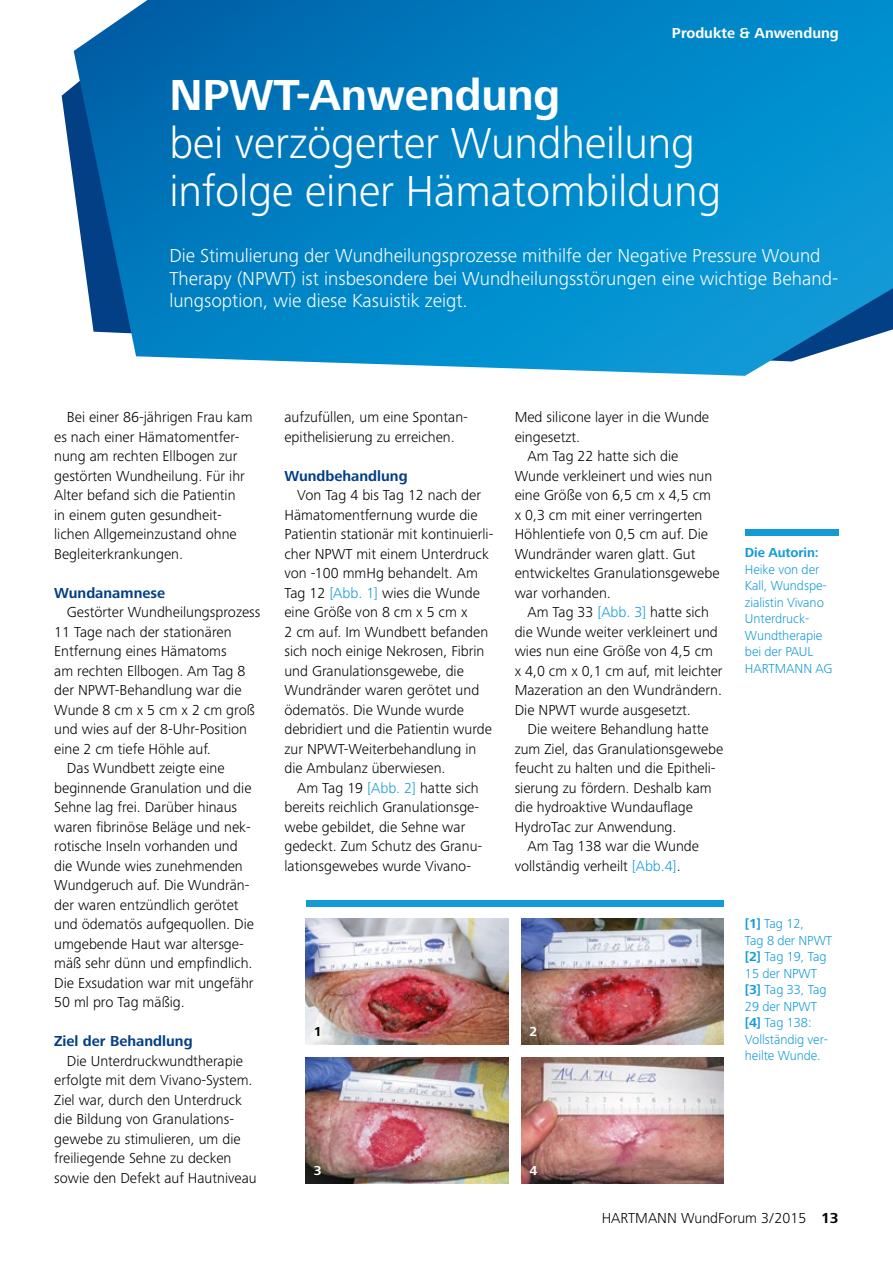
<style>
.page{position:relative;width:893px;height:1263px;background:#fff}
.page>*{position:absolute;margin:0;border:0;box-sizing:border-box;transform-origin:0 0}
.t1{font:300 45px/48px "Frutiger Next LTW1 G";letter-spacing:-.005em;color:#fff}
.t2{font:700 45px "Frutiger Next LTW1 G";letter-spacing:-.005em;color:#fff}
.t3{font:300 19.5px/22.5px "Frutiger Next LTW1 G";color:#fff}
.t4{font:300 15px/19.5px "Frutiger Next LTW1 G";color:#000}
.t5{font:700 15px "Frutiger Next LTW1 G";color:#033f85}
.t6{font:700 15px "Frutiger Next LTW1 G";color:#fff}
.t7{font:300 13.5px/16.5px "Frutiger Next LTW1 G";letter-spacing:-.005em;color:#149bd7}
.t8{font:700 13.5px "Frutiger Next LTW1 G";letter-spacing:-.005em;color:#149bd7}
.t9{font:700 13.5px "Frutiger Next LTW1 G";color:#fff}
.t10{font:700 13.5px "Frutiger Next LTW1 G";color:#000}
.s1{color:#149bd7}
.s2{font-weight:700}
</style>
<div class="page">
<img style="left:306px;top:919px;width:202px;height:126px">
<img style="left:521px;top:919px;width:203px;height:126px">
<img style="left:306px;top:1057px;width:202px;height:126px">
<img style="left:521px;top:1057px;width:203px;height:126px">
<div style="left:306px;top:900px;width:418px;height:6px;background:#149bd7"></div>
<svg style="left:74px;top:0;width:819px;height:376px;background:#0e88c6"></svg>
<div style="left:745px;top:529px;width:94px;height:7px;background:#149bd7"></div>
<p class="t6" style="left:672px;top:25px;width:168px">Produkte &amp; Anwendung</p>
<h1 class="t2" style="left:169px;top:69px;width:392px">NPWT-Anwendung</h1>
<h1 class="t1" style="left:169px;top:119px;width:553px">bei verzögerter Wundheilung infolge einer Hämatombildung</h1>
<h2 class="t3" style="left:169px;top:245px;width:670px">Die Stimulierung der Wundheilungsprozesse mithilfe der Negative Pressure Wound<br>Therapy (NPWT) ist insbesondere bei Wundheilungsstörungen eine wichtige Behand&shy;lungsoption, wie diese Kasuistik zeigt.</h2>
<p class="t4" style="left:54px;top:408px;width:200px;text-indent:13px">Bei einer 86-jährigen Frau kam es nach einer Hämatomentfer&shy;nung am rechten Ellbogen zur gestörten Wundheilung. Für ihr<br>Alter befand sich die Patientin<br>in einem guten gesundheit&shy;lichen Allgemeinzustand ohne<br>Begleiterkrankungen.</p>
<p class="t5" style="left:54px;top:584px;width:112px">Wundanamnese</p>
<p class="t4" style="left:67px;top:603px;width:195px">Gestörter Wundheilungsprozess</p>
<p class="t4" style="left:54px;top:622px;width:179px">11 Tage nach der stationären</p>
<p class="t4" style="left:54px;top:642px;width:174px">Entfernung eines Hämatoms</p>
<p class="t4" style="left:54px;top:661px;width:193px">am rechten Ellbogen. Am Tag 8</p>
<p class="t4" style="left:54px;top:681px;width:189px">der NPWT-Behandlung war die</p>
<p class="t4" style="left:54px;top:700px;width:202px">Wunde 8 cm x 5 cm x 2 cm groß</p>
<p class="t4" style="left:54px;top:720px;width:194px">und wies auf der 8-Uhr-Position</p>
<p class="t4" style="left:54px;top:739px;width:158px">eine 2 cm tiefe Höhle auf.</p>
<p class="t4" style="left:67px;top:759px;width:159px">Das Wundbett zeigte eine</p>
<p class="t4" style="left:54px;top:778px;width:199px">beginnende Granulation und die</p>
<p class="t4" style="left:54px;top:798px;width:185px">Sehne lag frei. Darüber hinaus</p>
<p class="t4" style="left:54px;top:817px;width:198px">waren fibrinöse Beläge und nek-</p>
<p class="t4" style="left:54px;top:837px;width:185px">rotische Inseln vorhanden und</p>
<p class="t4" style="left:54px;top:856px;width:190px">die Wunde wies zunehmenden</p>
<p class="t4" style="left:54px;top:876px;width:197px">Wundgeruch auf. Die Wundrän-</p>
<p class="t4" style="left:54px;top:895px;width:186px">der waren entzündlich gerötet</p>
<p class="t4" style="left:54px;top:915px;width:201px">und ödematös aufgequollen. Die</p>
<p class="t4" style="left:54px;top:934px;width:191px">umgebende Haut war altersge-</p>
<p class="t4" style="left:54px;top:954px;width:200px">mäß sehr dünn und empfindlich.</p>
<p class="t4" style="left:54px;top:973px;width:201px">Die Exsudation war mit ungefähr</p>
<p class="t4" style="left:54px;top:993px;width:132px">50 ml pro Tag mäßig.</p>
<p class="t5" style="left:54px;top:1033px;width:140px">Ziel der Behandlung</p>
<p class="t4" style="left:54px;top:1051px;width:204px;text-indent:13px">Die Unterdruckwundtherapie erfolgte mit dem Vivano-System.<br>Ziel war, durch den Unterdruck die Bildung von Granulations&shy;gewebe zu stimulieren, um die freiliegende Sehne zu decken sowie den Defekt auf Hautniveau</p>
<p class="t4" style="left:284px;top:408px;width:184px">aufzufüllen, um eine Spontan&shy;epithelisierung zu erreichen.</p>
<p class="t5" style="left:284px;top:467px;width:125px">Wundbehandlung</p>
<p class="t4" style="left:284px;top:486px;width:210px;text-indent:13px">Von Tag 4 bis Tag 12 nach der<br>Hämatomentfernung wurde die<br>Patientin stationär mit kontinuierli&shy;cher NPWT mit einem Unterdruck von -100 mmHg behandelt. Am<br>Tag 12 <span class="s1">[Abb. 1]</span> wies die Wunde eine Größe von 8 cm x 5 cm x<br>2 cm auf. Im Wundbett befanden sich noch einige Nekrosen, Fibrin und Granulationsgewebe, die<br>Wundränder waren gerötet und ödematös. Die Wunde wurde debridiert und die Patientin wurde zur NPWT-Weiterbehandlung in die Ambulanz überwiesen.</p>
<p class="t4" style="left:284px;top:778px;width:199px;text-indent:13px">Am Tag 19 <span class="s1">[Abb. 2]</span> hatte sich bereits reichlich Granulationsge&shy;webe gebildet, die Sehne war gedeckt. Zum Schutz des Granu&shy;lationsgewebes wurde Vivano-</p>
<p class="t4" style="left:515px;top:408px;width:196px">Med silicone layer in die Wunde</p>
<p class="t4" style="left:515px;top:427px;width:67px">eingesetzt.</p>
<p class="t4" style="left:527px;top:447px;width:152px">Am Tag 22 hatte sich die</p>
<p class="t4" style="left:515px;top:466px;width:199px">Wunde verkleinert und wies nun</p>
<p class="t4" style="left:515px;top:486px;width:198px">eine Größe von 6,5 cm x 4,5 cm</p>
<p class="t4" style="left:515px;top:505px;width:189px">x 0,3 cm mit einer verringerten</p>
<p class="t4" style="left:515px;top:525px;width:195px">Höhlentiefe von 0,5 cm auf. Die</p>
<p class="t4" style="left:515px;top:544px;width:182px">Wundränder waren glatt. Gut</p>
<p class="t4" style="left:515px;top:564px;width:206px">entwickeltes Granulationsgewebe</p>
<p class="t4" style="left:515px;top:583px;width:98px">war vorhanden.</p>
<p class="t4" style="left:527px;top:603px;width:183px">Am Tag 33 <span class="s1">[Abb. 3]</span> hatte sich</p>
<p class="t4" style="left:515px;top:622px;width:205px">die Wunde weiter verkleinert und</p>
<p class="t4" style="left:515px;top:642px;width:200px">wies nun eine Größe von 4,5 cm</p>
<p class="t4" style="left:515px;top:661px;width:209px">x 4,0 cm x 0,1 cm auf, mit leichter</p>
<p class="t4" style="left:515px;top:681px;width:209px">Mazeration an den Wundrändern.</p>
<p class="t4" style="left:515px;top:700px;width:178px">Die NPWT wurde ausgesetzt.</p>
<p class="t4" style="left:527px;top:720px;width:183px">Die weitere Behandlung hatte</p>
<p class="t4" style="left:515px;top:739px;width:210px">zum Ziel, das Granulationsgewebe</p>
<p class="t4" style="left:515px;top:759px;width:203px">feucht zu halten und die Epitheli-</p>
<p class="t4" style="left:515px;top:778px;width:199px">sierung zu fördern. Deshalb kam</p>
<p class="t4" style="left:515px;top:798px;width:180px">die hydroaktive Wundauflage</p>
<p class="t4" style="left:515px;top:817px;width:163px">HydroTac zur Anwendung.</p>
<p class="t4" style="left:527px;top:837px;width:173px">Am Tag 138 war die Wunde</p>
<p class="t4" style="left:515px;top:856px;width:167px">vollständig verheilt <span class="s1">[Abb.4]</span>.</p>
<p class="t10" style="left:314px;top:1024px;width:9px">1</p>
<p class="t9" style="left:529px;top:1024px;width:9px">2</p>
<p class="t8" style="left:745px;top:545px;width:75px">Die Autorin:</p>
<p class="t7" style="left:745px;top:561px;width:89px">Heike von der<br>Kall, Wundspe&shy;zialistin Vivano<br>Unterdruck-<br>Wundtherapie bei der PAUL<br>HARTMANN AG</p>
<p class="t7" style="left:745px;top:916px;width:89px"><span class="s2">[1]</span> Tag 12,<br>Tag 8 der NPWT <span class="s2">[2]</span> Tag 19, Tag<br>15 der NPWT <span class="s2">[3]</span> Tag 33, Tag<br>29 der NPWT <span class="s2">[4]</span> Tag 138:<br>Vollständig ver&shy;heilte Wunde.</p>
<p class="t9" style="left:314px;top:1163px;width:9px">3</p>
<p class="t9" style="left:529px;top:1163px;width:9px">4</p>
<p class="t4" style="left:602px;top:1208px;width:239px">HARTMANN WundForum 3/2015 <span class="s2">13</span></p>
</div>
